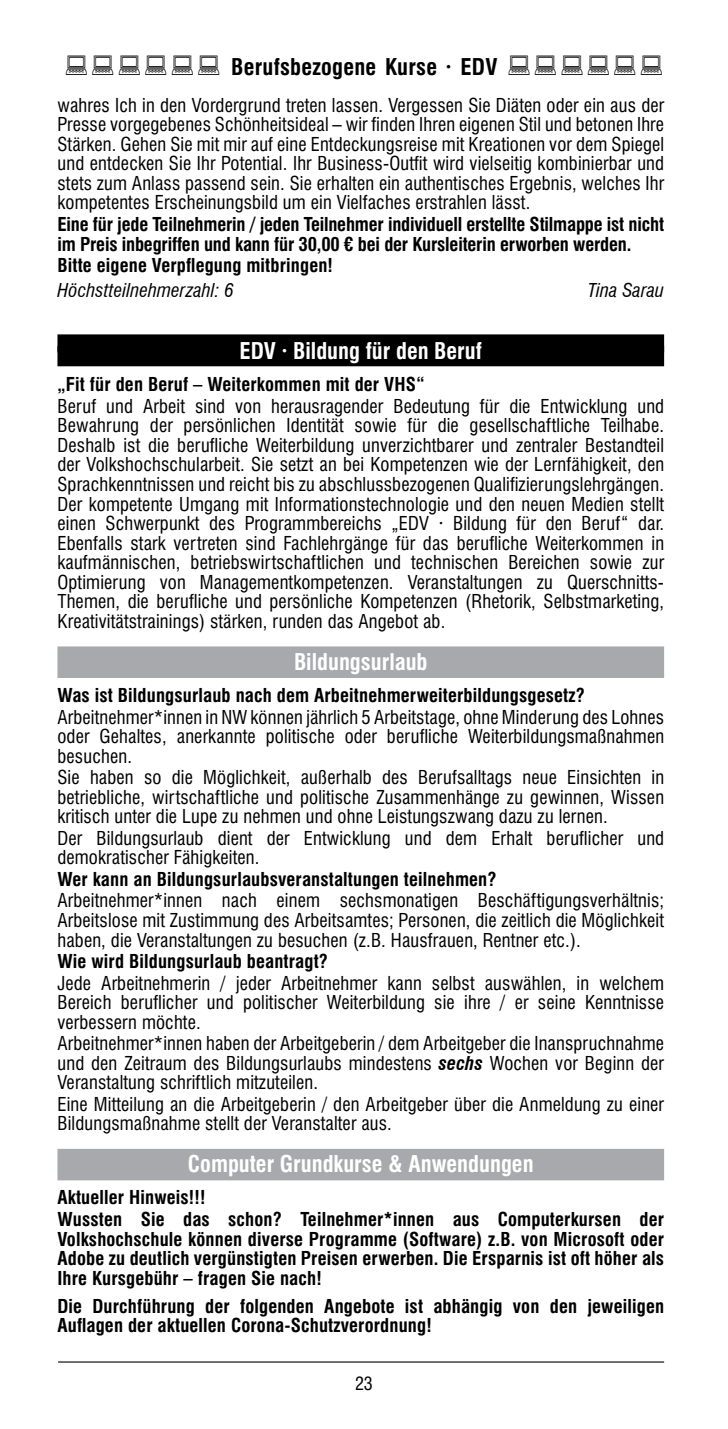
<style>
.page{position:relative;width:728px;height:1429px;background:#fff}
.page>*{position:absolute;margin:0;border:0;box-sizing:border-box;transform-origin:0 0}
.t1{font:700 condensed 22.5px "Swiss 721 BT";color:#fff}
.t2{font:700 condensed 22.5px "Swiss 721 BT";letter-spacing:.01em;color:#000}
.t3{font:condensed 18.68px/19.6px "Swiss 721 BT";letter-spacing:.01em;color:#000;text-align:justify}
.t4{font:700 condensed 18.68px/19.6px "Swiss 721 BT";letter-spacing:.01em;color:#000}
.t5{font:700 condensed 18.68px/19.6px "Swiss 721 BT";letter-spacing:-.01em;color:#000}
.t6{font:italic condensed 18.68px "Swiss 721 BT";letter-spacing:.01em;color:#000}
.t7{font:condensed 18px "Swiss 721 BT";color:#000}
.s1{font-weight:700;font-style:italic}
</style>
<div class="page">
<hr style="left:58px;top:1361px;width:605px;height:1px;background:#000">
<div style="left:57px;top:334px;width:606px;height:18px;background:#000"></div>
<div style="left:57px;top:346px;width:606px;height:20px;background:#000"></div>
<div style="left:57px;top:646px;width:606px;height:32px;background:#a7a9ac"></div>
<div style="left:57px;top:1149px;width:606px;height:31px;background:#a7a9ac"></div>
<p class="t2" style="left:231px;top:53px;width:268px">Berufsbezogene Kurse · EDV</p>
<p class="t3" style="left:57px;top:95px;width:608px">wahres Ich in den Vordergrund treten lassen. Vergessen Sie Diäten oder ein aus der Presse vorgegebenes Schönheitsideal – wir finden Ihren eigenen Stil und betonen Ihre Stärken. Gehen Sie mit mir auf eine Entdeckungsreise mit Kreationen vor dem Spiegel und entdecken Sie Ihr Potential. Ihr Business-Outfit wird vielseitig kombinierbar und stets zum Anlass passend sein. Sie erhalten ein authentisches Ergebnis, welches Ihr kompetentes Erscheinungsbild um ein Vielfaches erstrahlen lässt.</p>
<p class="t5" style="left:57px;top:214px;width:607px">Eine für jede Teilnehmerin / jeden Teilnehmer individuell erstellte Stilmappe ist nicht im Preis inbegriffen und kann für 30,00 ¤ bei der Kursleiterin erworben werden.</p>
<p class="t4" style="left:57px;top:255px;width:277px">Bitte eigene Verpflegung mitbringen!</p>
<p class="t6" style="left:57px;top:279px;width:178px">Höchstteilnehmerzahl: 6</p>
<p class="t6" style="left:588px;top:279px;width:77px">Tina Sarau</p>
<p class="t1" style="left:239px;top:337px;width:244px">EDV · Bildung für den Beruf</p>
<p class="t4" style="left:57px;top:374px;width:368px">„Fit für den Beruf – Weiterkommen mit der VHS“</p>
<p class="t3" style="left:57px;top:396px;width:607px">Beruf und Arbeit sind von herausragender Bedeutung für die Entwicklung und Bewahrung der persönlichen Identität sowie für die gesellschaftliche Teilhabe.<br>Deshalb ist die berufliche Weiterbildung unverzichtbarer und zentraler Bestandteil der Volkshochschularbeit. Sie setzt an bei Kompetenzen wie der Lernfähigkeit, den Sprachkenntnissen und reicht bis zu abschlussbezogenen Qualifizierungslehrgängen.<br>Der kompetente Umgang mit Informationstechnologie und den neuen Medien stellt einen Schwerpunkt des Programmbereichs „EDV · Bildung für den Beruf“ dar.<br>Ebenfalls stark vertreten sind Fachlehrgänge für das berufliche Weiterkommen in kaufmännischen, betriebswirtschaftlichen und technischen Bereichen sowie zur Optimierung von Managementkompetenzen. Veranstaltungen zu Querschnitts-Themen, die berufliche und persönliche Kompetenzen (Rhetorik, Selbstmarketing, Kreativitätstrainings) stärken, runden das Angebot ab.</p>
<p class="t1" style="left:294px;top:648px;width:135px">Bildungsurlaub</p>
<p class="t4" style="left:57px;top:685px;width:528px">Was ist Bildungsurlaub nach dem Arbeitnehmerweiterbildungsgesetz?</p>
<p class="t3" style="left:57px;top:707px;width:607px">Arbeitnehmer*innen in NW können jährlich 5 Arbeitstage, ohne Minderung des Lohnes oder Gehaltes, anerkannte politische oder berufliche Weiterbildungsmaßnahmen besuchen.</p>
<p class="t3" style="left:57px;top:767px;width:607px">Sie haben so die Möglichkeit, außerhalb des Berufsalltags neue Einsichten in betriebliche, wirtschaftliche und politische Zusammenhänge zu gewinnen, Wissen kritisch unter die Lupe zu nehmen und ohne Leistungszwang dazu zu lernen.</p>
<p class="t3" style="left:57px;top:828px;width:607px">Der Bildungsurlaub dient der Entwicklung und dem Erhalt beruflicher und demokratischer Fähigkeiten.</p>
<p class="t4" style="left:57px;top:869px;width:440px">Wer kann an Bildungsurlaubsveranstaltungen teilnehmen?</p>
<p class="t3" style="left:57px;top:891px;width:607px">Arbeitnehmer*innen nach einem sechsmonatigen Beschäftigungsverhältnis; Arbeitslose mit Zustimmung des Arbeitsamtes; Personen, die zeitlich die Möglichkeit haben, die Veranstaltungen zu besuchen (z.B. Hausfrauen, Rentner etc.).</p>
<p class="t4" style="left:57px;top:951px;width:272px">Wie wird Bildungsurlaub beantragt?</p>
<p class="t3" style="left:57px;top:973px;width:607px">Jede Arbeitnehmerin / jeder Arbeitnehmer kann selbst auswählen, in welchem Bereich beruflicher und politischer Weiterbildung sie ihre / er seine Kenntnisse verbessern möchte.</p>
<p class="t3" style="left:57px;top:1033px;width:607px">Arbeitnehmer*innen haben der Arbeitgeberin / dem Arbeitgeber die Inanspruchnahme und den Zeitraum des Bildungsurlaubs mindestens <span class="s1">sechs</span> Wochen vor Beginn der Veranstaltung schriftlich mitzuteilen.</p>
<p class="t3" style="left:57px;top:1094px;width:607px">Eine Mitteilung an die Arbeitgeberin / den Arbeitgeber über die Anmeldung zu einer<br>Bildungsmaßnahme stellt der Veranstalter aus.</p>
<p class="t1" style="left:188px;top:1150px;width:347px">Computer Grundkurse &amp; Anwendungen</p>
<p class="t4" style="left:57px;top:1187px;width:607px;line-height:21.6px">Aktueller Hinweis!!!<br>Wussten Sie das schon? Teilnehmer*innen aus Computerkursen der</p>
<p class="t4" style="left:57px;top:1229px;width:607px;text-align:justify">Volkshochschule können diverse Programme (Software) z.B. von Microsoft oder Adobe zu deutlich vergünstigten Preisen erwerben. Die Ersparnis ist oft höher als Ihre Kursgebühr – fragen Sie nach!</p>
<p class="t4" style="left:57px;top:1296px;width:607px">Die Durchführung der folgenden Angebote ist abhängig von den jeweiligen<br>Auflagen der aktuellen Corona-Schutzverordnung!</p>
<p class="t7" style="left:355px;top:1373px;width:19px">23</p>
</div>
